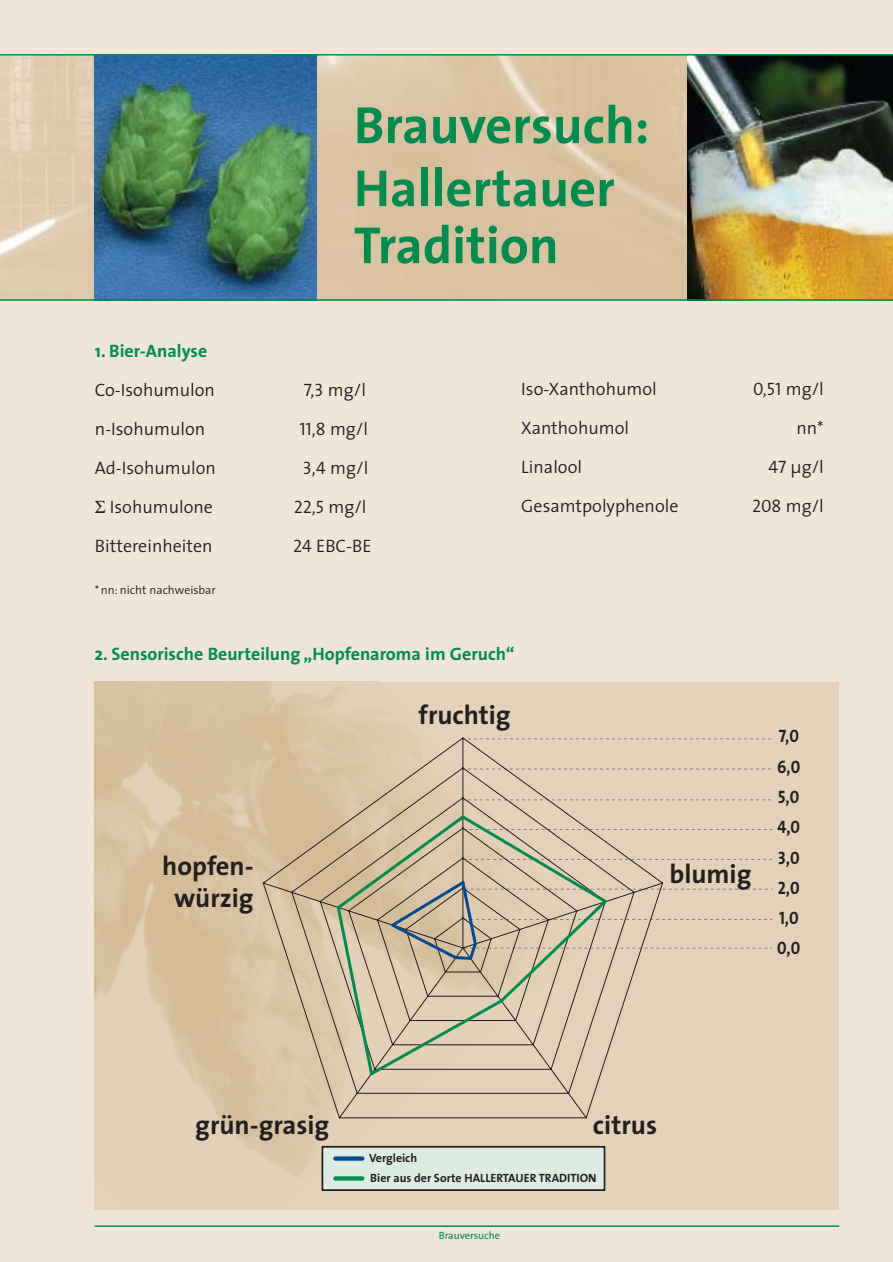
<style>
.page{position:relative;width:893px;height:1262px;background:#fff}
.page>*{position:absolute;margin:0;border:0;box-sizing:border-box;transform-origin:0 0}
.t1{font:700 52.5px/63px "The Sans";color:#008c4e}
.t2{font:700 26.55px/31.8px "The Sans";color:#231f20;text-align:center}
.t3{font:300 18px "The Sans";color:#231f20}
.t4{font:700 18px "The Sans";color:#008c4e}
.t5{font:18px "The Sans Semi Light Caps";color:#231f20}
.t6{font:18px/30.3px "The Sans Bold Caps";color:#231f20;text-align:justify;scale:.9 1}
.t7{font:700 12px/20px "The Sans";color:#231f20}
.t8{font:300 12px "The Sans";color:#231f20}
.t9{font:10.5px "The Sans";color:#008c4e}
.s1{font-family:"The Sans Semi Light Caps";font-weight:400}
.s2{font-family:"The Sans";font-weight:300}
</style>
<div class="page">
<div style="left:0;top:0;width:892px;height:1261px;background:#efe6d8"></div>
<hr style="left:94px;top:1225px;width:745px;height:1px;background:#008c4e">
<svg style="left:94px;top:682px;width:745px;height:527px;background:#deccb0"></svg>
<svg style="left:663px;top:859px;width:110px;height:1px"></svg>
<svg style="left:663px;top:829px;width:110px;height:1px"></svg>
<svg style="left:666px;top:799px;width:105px;height:1px"></svg>
<svg style="left:666px;top:768px;width:105px;height:1px"></svg>
<svg style="left:666px;top:738px;width:105px;height:1px"></svg>
<div style="left:321px;top:1145px;width:284px;height:46px;background:#ddece3;border:2px solid #231f20"></div>
<svg style="left:335px;top:1156px;width:27px;height:4px"></svg>
<svg style="left:335px;top:1176px;width:27px;height:4px"></svg>
<svg style="left:262px;top:737px;width:401px;height:382px;background:#d8c6aa"></svg>
<div style="left:610px;top:878px;width:162px;height:83px;background:#e3d2b9"></div>
<svg style="left:335px;top:813px;width:275px;height:265px;background:#cbbfa6"></svg>
<img style="left:0;top:54px;width:892px;height:247px">
<h1 class="t1" style="left:354px;top:99px;width:297px">Brauversuch:<br>Hallertauer</h1>
<h1 class="t1" style="left:354px;top:219px;width:206px">Tradition</h1>
<p class="t4" style="left:95px;top:344px;width:114px">1. Bier-Analyse</p>
<p class="t3" style="left:95px;top:383px;width:121px">Co-Isohumulon</p>
<p class="t3" style="left:304px;top:383px;width:64px"><span class="s1">7,3</span> mg/l</p>
<p class="t3" style="left:95px;top:422px;width:112px">n-Isohumulon</p>
<p class="t5" style="left:299px;top:418px;width:70px">11,8 <span class="s2">mg/l</span></p>
<p class="t3" style="left:95px;top:461px;width:122px">Ad-Isohumulon</p>
<p class="t3" style="left:303px;top:461px;width:67px"><span class="s1">3,4</span> mg/l</p>
<p class="t3" style="left:110px;top:500px;width:105px">Isohumulone</p>
<p class="t5" style="left:294px;top:496px;width:74px">22,5 <span class="s2">mg/l</span></p>
<p class="t3" style="left:95px;top:539px;width:119px">Bittereinheiten</p>
<p class="t3" style="left:293px;top:539px;width:80px"><span class="s1">24</span> EBC-BE</p>
<p class="t8" style="left:95px;top:585px;width:122px">*nn: nicht nachweisbar</p>
<p class="t3" style="left:521px;top:382px;width:137px">Iso-Xanthohumol</p>
<p class="t5" style="left:753px;top:378px;width:72px">0,51 <span class="s2">mg/l</span></p>
<p class="t3" style="left:521px;top:421px;width:109px">Xanthohumol</p>
<p class="t3" style="left:796px;top:421px;width:29px">nn<span class="s1">*</span></p>
<p class="t3" style="left:521px;top:460px;width:62px">Linalool</p>
<p class="t5" style="left:768px;top:456px;width:57px">47 µ<span class="s2">g/l</span></p>
<p class="t3" style="left:521px;top:499px;width:159px">Gesamtpolyphenole</p>
<p class="t3" style="left:752px;top:499px;width:73px"><span class="s1">208</span> mg/l</p>
<p class="t4" style="left:94px;top:647px;width:421px">2. Sensorische Beurteilung „Hopfenaroma im Geruch“</p>
<h2 class="t2" style="left:162px;top:852px;width:93px">hopfen&shy;würzig</h2>
<h2 class="t2" style="left:418px;top:701px;width:94px">fruchtig</h2>
<h2 class="t2" style="left:669px;top:860px;width:83px">blumig</h2>
<p class="t6" style="left:777px;top:721px;width:27px">7,0<br>6,0<br>5,0<br>4,0<br>3,0<br>2,0<br>1,0<br>0,0</p>
<h2 class="t2" style="left:195px;top:1111px;width:136px">grün-grasig</h2>
<h2 class="t2" style="left:593px;top:1111px;width:66px">citrus</h2>
<p class="t7" style="left:369px;top:1149px;width:229px">Vergleich<br>Bier aus der Sorte HALLERTAUER TRADITION</p>
<p class="t9" style="left:438px;top:1231px;width:63px">Brauversuche</p>
</div>
